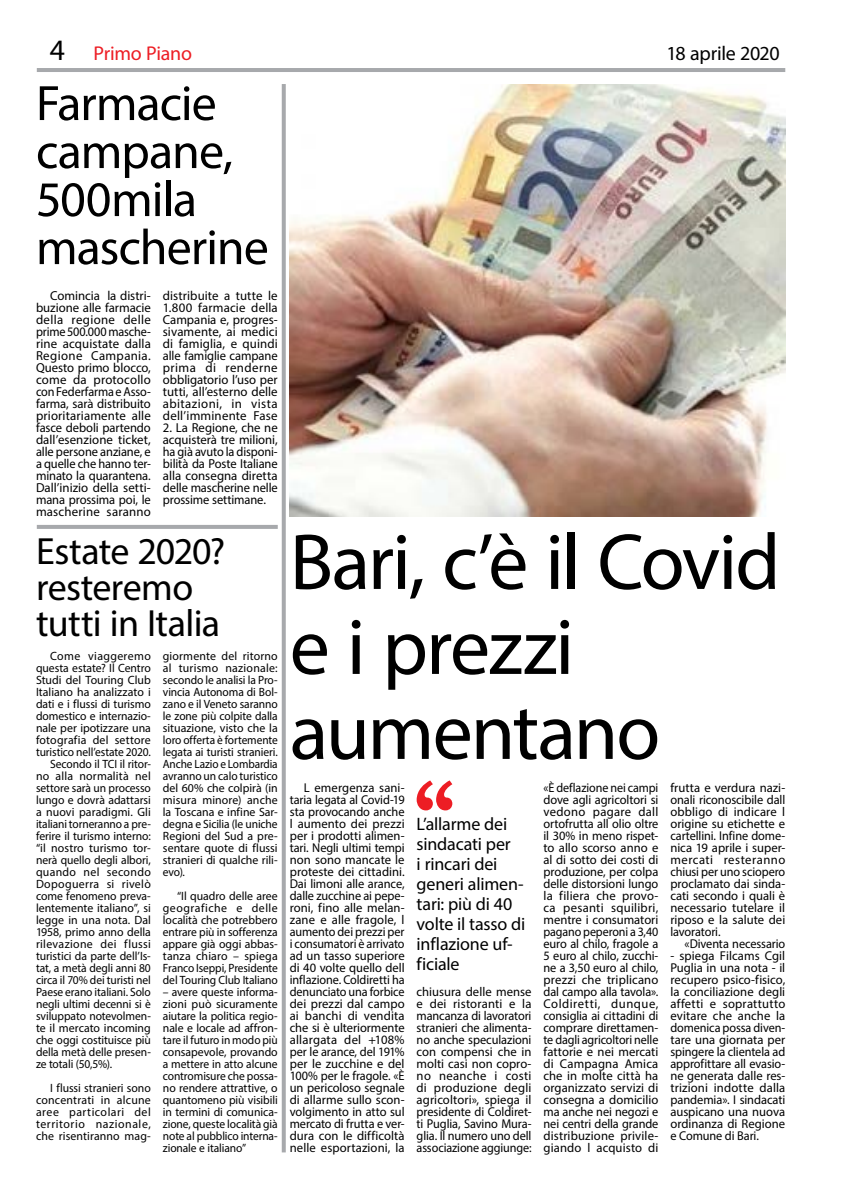
<style>
.page{position:relative;width:842px;height:1191px;background:#fff}
.page>*{position:absolute;margin:0;border:0;box-sizing:border-box;transform-origin:0 0}
.t1{font:80px/85px "Myriad Pro";letter-spacing:-.025em;color:#000}
.t2{font:50px/48px "Myriad Pro";letter-spacing:-.02em;color:#000}
.t3{font:38px/36px "Myriad Pro";letter-spacing:-.02em;color:#000}
.t4{font:29.7px "Myriad Pro";color:#000}
.t5{font:20px "Myriad Pro";letter-spacing:-.015em;color:#000}
.t6{font:20px "Myriad Pro";letter-spacing:-.015em;color:#ed1d24}
.t7{font:18px/20px "Myriad Pro";letter-spacing:-.01em;color:#000}
.t8{font:13px/12px "Myriad Pro";color:#000;text-align:justify}
.t9{font:12.8px/12px "Myriad Pro";color:#000;text-align:justify}
.t10{font:12.8px/12px "Myriad Pro";color:#000;text-align:justify;scale:.94 1}
.t11{font:12.8px "Myriad Pro";color:#000;scale:.96 1}
.t12{font:12px/12px "Myriad Pro";letter-spacing:-.005em;color:#000;text-align:justify}
.t13{font:12px/12px "Myriad Pro";letter-spacing:-.005em;color:#000;text-align:justify;scale:.96 1}
.t14{font:12px "Myriad Pro";letter-spacing:.025em;color:#000}
.t15{font:12px "Myriad Pro";letter-spacing:-.005em;color:#000;scale:.95 1}
.t16{font:12px "Myriad Pro";letter-spacing:.02em;color:#000}
.t17{font:12px "Myriad Pro";letter-spacing:.015em;color:#000}
.t18{font:12px "Myriad Pro";letter-spacing:.03em;color:#000}
</style>
<div class="page">
<img style="left:290px;top:84px;width:495px;height:432px">
<hr style="left:37px;top:68px;width:748px;height:4px;background:#a7a9ac">
<svg style="left:282px;top:84px;width:4px;height:1068px;background:#acadb0"></svg>
<hr style="left:37px;top:525px;width:241px;height:4px;background:#a7a9ac">
<svg style="left:417px;top:780px;width:35px;height:30px"></svg>
<h3 class="t4" style="left:50px;top:32px;width:17px">4</h3>
<h3 class="t6" style="left:93px;top:41px;width:100px">Primo Piano</h3>
<h3 class="t5" style="left:667px;top:41px;width:115px">18 aprile 2020</h3>
<h2 class="t2" style="left:36px;top:78px;width:234px">Farmacie campane,<br>500mila mascherine</h2>
<p class="t8" style="left:36px;top:289px;width:116px;text-indent:14px">Comincia la distri&shy;buzione alle farmacie della regione delle prime 500.000 masche&shy;rine acquistate dalla Regione Campania.<br>Questo primo blocco, come da protocollo con Federfarma e Asso&shy;farma, sarà distribuito prioritariamente alle fasce deboli partendo dall’esenzione ticket, alle persone anziane, e a quelle che hanno ter&shy;minato la quarantena.<br>Dall’inizio della setti&shy;mana prossima poi, le mascherine saranno</p>
<p class="t8" style="left:163px;top:289px;width:116px">distribuite a tutte le 1.800 farmacie della Campania e, progres&shy;sivamente, ai medici di famiglia, e quindi alle famiglie campane prima di renderne obbligatorio l’uso per tutti, all’esterno delle abitazioni, in vista dell’imminente Fase</p>
<p class="t8" style="left:163px;top:421px;width:116px">2. La Regione, che ne acquisterà tre milioni, ha già avuto la disponi&shy;bilità da Poste Italiane alla consegna diretta delle mascherine nelle prossime settimane.</p>
<h3 class="t3" style="left:36px;top:533px;width:191px">Estate 2020? resteremo tutti in Italia</h3>
<p class="t18" style="left:50px;top:649px;width:102px">Come viaggeremo</p>
<p class="t12" style="left:36px;top:662px;width:116px">questa estate? Il Centro</p>
<p class="t12" style="left:36px;top:674px;width:116px">Studi del Touring Club</p>
<p class="t12" style="left:36px;top:686px;width:116px">Italiano ha analizzato i</p>
<p class="t12" style="left:36px;top:698px;width:116px">dati e i flussi di turismo</p>
<p class="t12" style="left:36px;top:710px;width:116px">domestico e internazio-</p>
<p class="t12" style="left:36px;top:722px;width:116px">nale per ipotizzare una</p>
<p class="t16" style="left:36px;top:733px;width:116px">fotografia del settore</p>
<p class="t13" style="left:36px;top:746px;width:121px">turistico nell’estate 2020.</p>
<p class="t13" style="left:50px;top:758px;width:106px">Secondo il TCI il ritor-</p>
<p class="t17" style="left:36px;top:769px;width:116px">no alla normalità nel</p>
<p class="t13" style="left:36px;top:782px;width:121px">settore sarà un processo</p>
<p class="t12" style="left:36px;top:794px;width:116px">lungo e dovrà adattarsi</p>
<p class="t12" style="left:36px;top:806px;width:116px">a nuovi paradigmi. Gli</p>
<p class="t15" style="left:36px;top:817px;width:122px">italiani torneranno a pre-</p>
<p class="t12" style="left:36px;top:830px;width:116px">ferire il turismo interno:</p>
<p class="t12" style="left:36px;top:842px;width:116px">“il nostro turismo tor-</p>
<p class="t13" style="left:36px;top:854px;width:121px">nerà quello degli albori,</p>
<p class="t14" style="left:36px;top:865px;width:116px">quando nel secondo</p>
<p class="t14" style="left:36px;top:877px;width:116px">Dopoguerra si rivelò</p>
<p class="t12" style="left:36px;top:890px;width:116px">come fenomeno preva-</p>
<p class="t12" style="left:36px;top:902px;width:116px">lentemente italiano”, si</p>
<p class="t12" style="left:36px;top:914px;width:116px">legge in una nota. Dal</p>
<p class="t12" style="left:36px;top:926px;width:116px">1958, primo anno della</p>
<p class="t14" style="left:36px;top:937px;width:116px">rilevazione dei flussi</p>
<p class="t12" style="left:36px;top:950px;width:116px">turistici da parte dell’Is-</p>
<p class="t13" style="left:36px;top:962px;width:121px">tat, a metà degli anni 80</p>
<p class="t13" style="left:36px;top:974px;width:121px">circa il 70% dei turisti nel</p>
<p class="t13" style="left:36px;top:986px;width:121px">Paese erano italiani. Solo</p>
<p class="t13" style="left:36px;top:998px;width:121px">negli ultimi decenni si è</p>
<p class="t13" style="left:36px;top:1010px;width:121px">sviluppato notevolmen-</p>
<p class="t12" style="left:36px;top:1022px;width:116px">te il mercato incoming</p>
<p class="t12" style="left:36px;top:1034px;width:116px">che oggi costituisce più</p>
<p class="t13" style="left:36px;top:1046px;width:121px">della metà delle presen-</p>
<p class="t13" style="left:36px;top:1058px;width:81px">ze totali (50,5%).</p>
<p class="t12" style="left:36px;top:1082px;width:116px;text-indent:14px">I flussi stranieri sono concentrati in alcune aree particolari del territorio nazionale, che risentiranno mag-</p>
<p class="t12" style="left:163px;top:650px;width:116px">giormente del ritorno al turismo nazionale: secondo le analisi la Pro&shy;vincia Autonoma di Bol&shy;zano e il Veneto saranno le zone più colpite dalla situazione, visto che la loro offerta è fortemente legata ai turisti stranieri.<br>Anche Lazio e Lombardia avranno un calo turistico del 60% che colpirà (in misura minore) anche la Toscana e infine Sar&shy;degna e Sicilia (le uniche Regioni del Sud a pre&shy;sentare quote di flussi stranieri di qualche rili&shy;evo).</p>
<p class="t12" style="left:163px;top:890px;width:116px;text-indent:14px">“Il quadro delle aree geografiche e delle località che potrebbero entrare più in sofferenza appare già oggi abbas&shy;tanza chiaro – spiega Franco Iseppi, Presidente del Touring Club Italiano</p>
<p class="t13" style="left:163px;top:986px;width:121px">– avere queste informa&shy;zioni può sicuramente aiutare la politica regio&shy;nale e locale ad affron&shy;tare il futuro in modo più consapevole, provando a mettere in atto alcune contromisure che possa&shy;no rendere attrattive, o quantomeno più visibili in termini di comunica&shy;zione, queste località già note al pubblico interna&shy;zionale e italiano”</p>
<h1 class="t1" style="left:290px;top:518px;width:492px">Bari, c’è il Covid e i prezzi aumentano</h1>
<p class="t9" style="left:290px;top:782px;width:116px;text-indent:14px">L emergenza sani&shy;taria legata al Covid-19 sta provocando anche l aumento dei prezzi per i prodotti alimen&shy;tari. Negli ultimi tempi non sono mancate le proteste dei cittadini.<br>Dai limoni alle arance, dalle zucchine ai pepe&shy;roni, fino alle melan&shy;zane e alle fragole, l aumento dei prezzi per i consumatori è arrivato ad un tasso superiore di 40 volte quello dell inflazione. Coldiretti ha denunciato una forbice dei prezzi dal campo ai banchi di vendita che si è ulteriormente allargata del +108% per le arance, del 191% per le zucchine e del 100% per le fragole. «È un pericoloso segnale di allarme sullo scon&shy;volgimento in atto sul mercato di frutta e ver&shy;dura con le difficoltà nelle esportazioni, la</p>
<h3 class="t7" style="left:417px;top:814px;width:110px">L’allarme dei sindacati per<br>i rincari dei generi alimen&shy;tari: più di 40 volte il tasso di inflazione uf&shy;ficiale</h3>
<p class="t9" style="left:417px;top:985px;width:116px">chiusura delle mense e dei ristoranti e la mancanza di lavoratori stranieri che alimenta&shy;no anche speculazioni con compensi che in molti casi non copro&shy;no neanche i costi di produzione degli agricoltori», spiega il presidente di Coldiret&shy;ti Puglia, Savino Mura&shy;glia. Il numero uno dell associazione aggiunge:</p>
<p class="t10" style="left:543px;top:782px;width:124px">«È deflazione nei campi dove agli agricoltori si vedono pagare dall ortofrutta all olio oltre il 30% in meno rispet&shy;to allo scorso anno e al di sotto dei costi di produzione, per colpa delle distorsioni lungo la filiera che provo&shy;ca pesanti squilibri, mentre i consumatori pagano peperoni a 3,40 euro al chilo, fragole a 5 euro al chilo, zucchi&shy;ne a 3,50 euro al chilo, prezzi che triplicano dal campo alla tavola».<br>Coldiretti, dunque, consiglia ai cittadini di comprare direttamen&shy;te dagli agricoltori nelle fattorie e nei mercati di Campagna Amica che in molte città ha organizzato servizi di consegna a domicilio ma anche nei negozi e nei centri della grande distribuzione privile&shy;giando l acquisto di</p>
<p class="t9" style="left:670px;top:782px;width:116px">frutta e verdura nazi&shy;onali riconoscibile dall obbligo di indicare l origine su etichette e cartellini. Infine dome&shy;nica 19 aprile i super&shy;mercati resteranno chiusi per uno sciopero proclamato dai sinda&shy;cati secondo i quali è necessario tutelare il riposo e la salute dei lavoratori.</p>
<p class="t11" style="left:684px;top:936px;width:106px">«Diventa necessario</p>
<p class="t9" style="left:670px;top:950px;width:116px">- spiega Filcams Cgil Puglia in una nota - il recupero psico-fisico, la conciliazione degli affetti e soprattutto evitare che anche la domenica possa diven&shy;tare una giornata per spingere la clientela ad approfittare all evasio&shy;ne generata dalle res&shy;trizioni indotte dalla pandemia». I sindacati auspicano una nuova ordinanza di Regione e Comune di Bari.</p>
</div>
